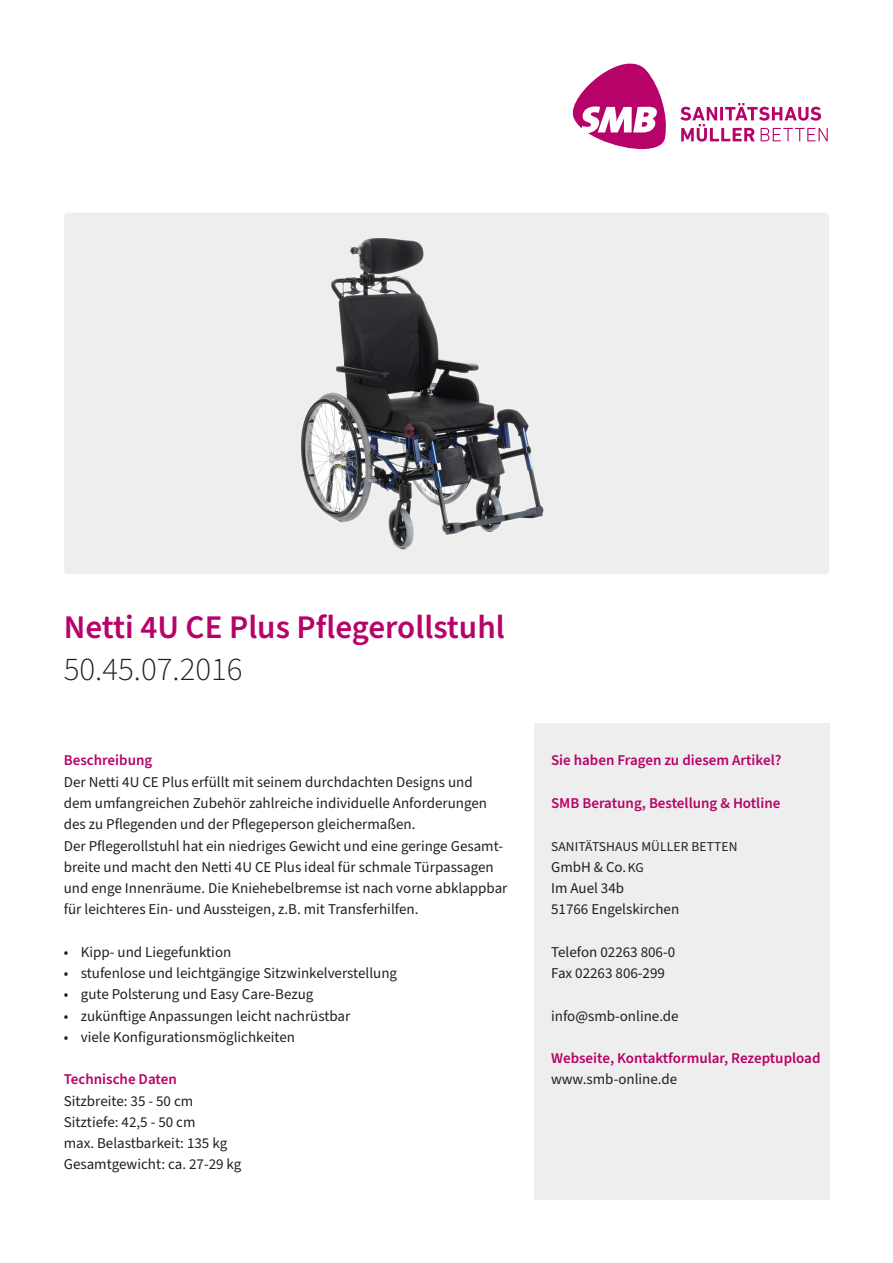
<style>
.page{position:relative;width:893px;height:1263px;background:#fff}
.page>*{position:absolute;margin:0;border:0;box-sizing:border-box;transform-origin:0 0}
._01_H1{font:600 33px "Source Sans Pro";color:#b70369}
._01_H2{font:300 33px "Source Sans Pro";color:#231f20}
._02_G1{font:15px/21.3px "Source Sans Pro";color:#231f20}
._02_G1-2{font:600 15px "Source Sans Pro";color:#b70369}
._02_G1-3{font:13.5px "Source Sans Pro";letter-spacing:.01em;color:#231f20}
.s1{font-size:13.5px}
</style>
<div class="page">
<div style="left:534px;top:723px;width:295px;height:476px;background:#eeeeef"></div>
<svg style="left:572px;top:63px;width:94px;height:86px"></svg>
<svg style="left:680px;top:103px;width:148px;height:39px"></svg>
<div style="left:64px;top:213px;width:765px;height:361px;background:#eeeeef;border-radius:4px"></div>
<img style="left:300px;top:239px;width:244px;height:311px">
<p class="_01_H1" style="left:64px;top:605px;width:442px">Netti 4U CE Plus Pflegerollstuhl</p>
<p class="_01_H2" style="left:64px;top:647px;width:180px">50.45.07.2016</p>
<p class="_02_G1-2" style="left:64px;top:750px;width:90px">Beschreibung</p>
<p class="_02_G1" style="left:64px;top:771px;width:410px">Der Netti 4U CE Plus erfüllt mit seinem durchdachten Designs und</p>
<p class="_02_G1" style="left:64px;top:793px;width:425px">dem umfangreichen Zubehör zahlreiche individuelle Anforderungen</p>
<p class="_02_G1" style="left:64px;top:814px;width:445px">des zu Pflegenden und der Pflegeperson gleichermaßen.<br>Der Pflegerollstuhl hat ein niedriges Gewicht und eine geringe Gesamt&shy;breite und macht den Netti 4U CE Plus ideal für schmale Türpassagen und enge Innenräume. Die Kniehebelbremse ist nach vorne abklappbar für leichteres Ein- und Aussteigen, z.B. mit Transferhilfen.</p>
<p class="_02_G1" style="left:64px;top:942px;width:169px">• Kipp- und Liegefunktion</p>
<p class="_02_G1" style="left:64px;top:963px;width:335px">• stufenlose und leichtgängige Sitzwinkelverstellung</p>
<p class="_02_G1" style="left:64px;top:984px;width:251px">• gute Polsterung und Easy Care-Bezug</p>
<p class="_02_G1" style="left:64px;top:1005px;width:288px">• zukünftige Anpassungen leicht nachrüstbar</p>
<p class="_02_G1" style="left:64px;top:1027px;width:233px">• viele Konfigurationsmöglichkeiten</p>
<p class="_02_G1-2" style="left:64px;top:1069px;width:114px">Technische Daten</p>
<p class="_02_G1" style="left:64px;top:1090px;width:179px">Sitzbreite: 35 - 50 cm<br>Sitztiefe: 42,5 - 50 cm<br>max. Belastbarkeit: 135 kg<br>Gesamtgewicht: ca. 27-29 kg</p>
<p class="_02_G1-2" style="left:551px;top:750px;width:232px">Sie haben Fragen zu diesem Artikel?</p>
<p class="_02_G1-2" style="left:551px;top:793px;width:231px">SMB Beratung, Bestellung &amp; Hotline</p>
<p class="_02_G1-3" style="left:551px;top:837px;width:188px">SANITÄTSHAUS MÜLLER BETTEN</p>
<p class="_02_G1" style="left:551px;top:857px;width:94px">GmbH &amp; Co. <span class="s1">KG<br></span>Im Auel 34b</p>
<p class="_02_G1" style="left:551px;top:899px;width:130px">51766 Engelskirchen</p>
<p class="_02_G1" style="left:551px;top:942px;width:126px">Telefon 02263 806-0</p>
<p class="_02_G1" style="left:551px;top:963px;width:115px">Fax 02263 806-299</p>
<p class="_02_G1" style="left:551px;top:1005px;width:129px">info@smb-online.de</p>
<p class="_02_G1-2" style="left:551px;top:1048px;width:271px">Webseite, Kontaktformular, Rezeptupload</p>
<p class="_02_G1" style="left:551px;top:1069px;width:128px">www.smb-online.de</p>
</div>
